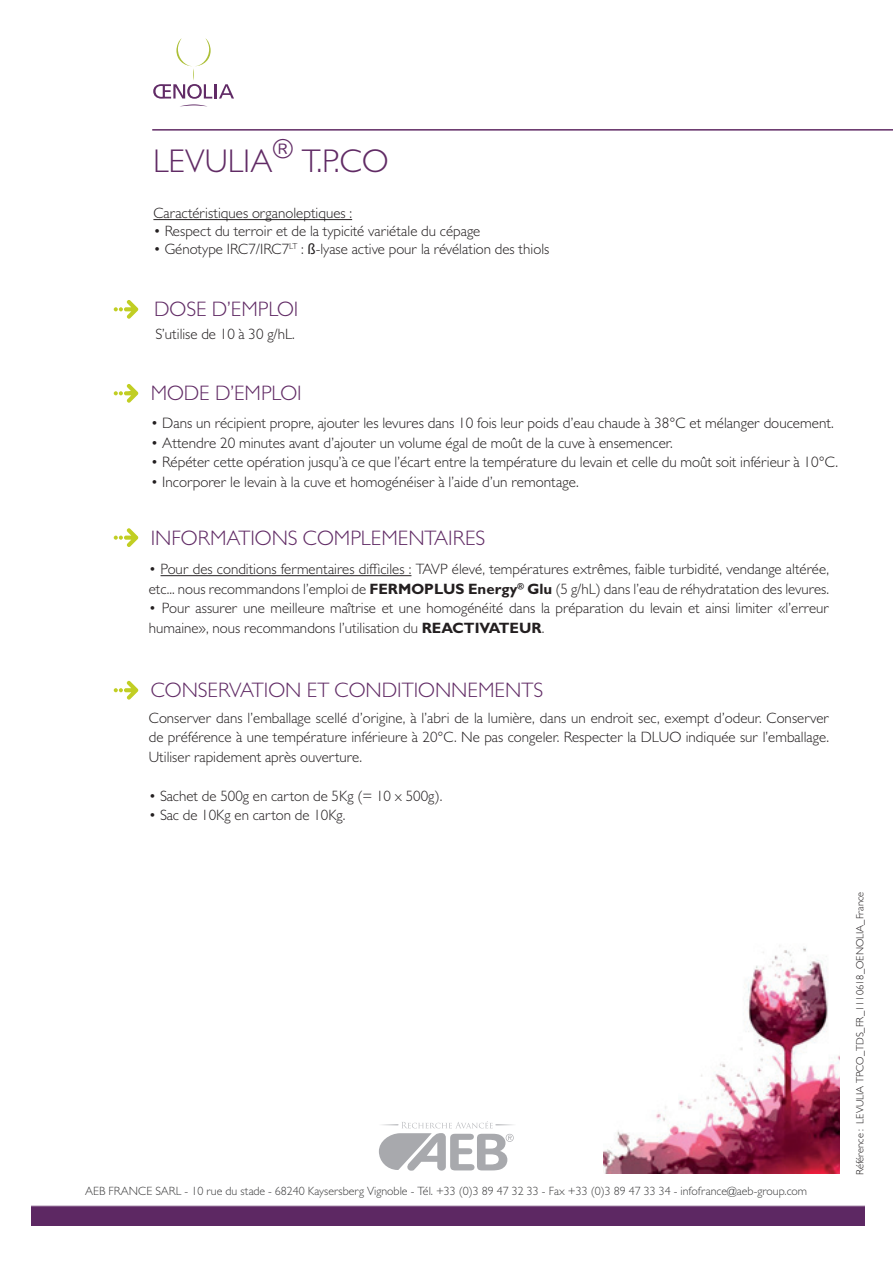
<style>
.page{position:relative;width:893px;height:1263px;background:#fff}
.page>*{position:absolute;margin:0;border:0;box-sizing:border-box;transform-origin:0 0}
.t1{font:300 33px "Gill Sans MT Std";color:#612b65}
.t2{font:300 26.25px "Gill Sans MT Std";color:#612b65}
.t3{font:300 21px "Gill Sans MT Std";color:#612b65}
.t4{font:300 15.15px "Gill Sans MT Std";color:#231f20}
.t5{font:300 15px/19.5px "Gill Sans MT Std";color:#231f20}
.t6{font:300 12px "Gill Sans MT Std";color:#3e3e3f}
.t7{font:300 10.5px "Gill Sans MT Std";color:#231f20}
.s1{font-family:"Myriad Pro";font-weight:400}
.s2{font-size:15px}
.s3{font-weight:700}
</style>
<div class="page">
<hr style="left:152px;top:129px;width:741px;height:2px;background:#612b65">
<svg style="left:114px;top:528px;width:24px;height:19px"></svg>
<hr style="left:161px;top:575px;width:250px;height:1px;background:#231f20">
<svg style="left:114px;top:681px;width:24px;height:19px"></svg>
<svg style="left:153px;top:38px;width:81px;height:68px"></svg>
<svg style="left:114px;top:384px;width:24px;height:19px"></svg>
<hr style="left:153px;top:219px;width:199px;height:1px;background:#231f20">
<img style="left:604px;top:945px;width:235px;height:229px">
<img style="left:31px;top:1205px;width:834px;height:20px">
<svg style="left:114px;top:300px;width:24px;height:19px"></svg>
<svg style="left:379px;top:1121px;width:135px;height:50px"></svg>
<h2 class="t2" style="left:272px;top:132px;width:23px">®</h2>
<h1 class="t1" style="left:153px;top:141px;width:121px">LEVULIA</h1>
<h1 class="t1" style="left:302px;top:141px;width:88px">T.P.CO</h1>
<p class="t5" style="left:153px;top:203px;width:200px">Caractéristiques organoleptiques :</p>
<p class="t5" style="left:153px;top:221px;width:328px">• Respect du terroir et de la typicité variétale du cépage</p>
<p class="t5" style="left:153px;top:239px;width:397px">• Génotype IRC7/IRC7<sup>LT</sup> : <span class="s1">ß</span>-lyase active pour la révélation des thiols</p>
<h3 class="t3" style="left:154px;top:296px;width:146px">DOSE D’EMPLOI</h3>
<p class="t5" style="left:155px;top:324px;width:141px">S’utilise de 10 à 30 g/hL.</p>
<h3 class="t3" style="left:151px;top:380px;width:152px">MODE D’EMPLOI</h3>
<p class="t4" style="left:151px;top:414px;width:684px">• Dans un récipient propre, ajouter les levures dans 10 fois leur poids d’eau chaude à 38°C et mélanger doucement.</p>
<p class="t4" style="left:151px;top:433px;width:523px">• Attendre 20 minutes avant d’ajouter un volume égal de moût de la cuve à ensemencer.</p>
<p class="t4" style="left:151px;top:453px;width:689px">• Répéter cette opération jusqu’à ce que l’écart entre la température du levain et celle du moût soit inférieur à 10°C.</p>
<p class="t4" style="left:151px;top:473px;width:429px"><span class="s2">•</span> Incorporer le levain à la cuve et homogénéiser à l’aide d’un remontage.</p>
<h3 class="t3" style="left:151px;top:525px;width:336px">INFORMATIONS COMPLEMENTAIRES</h3>
<p class="t5" style="left:149px;top:559px;width:682px">• Pour des conditions fermentaires difficiles : TAVP élevé, températures extrêmes, faible turbidité, vendange altérée, etc... nous recommandons l’emploi de <span class="s3">FERMOPLUS Energy</span><sup>®</sup> <span class="s3">Glu</span> (5 g/hL) dans l’eau de réhydratation des levures.</p>
<p class="t5" style="left:149px;top:598px;width:682px">• Pour assurer une meilleure maîtrise et une homogénéité dans la préparation du levain et ainsi limiter «l’erreur humaine», nous recommandons l’utilisation du <span class="s3">REACTIVATEUR</span>.</p>
<h3 class="t3" style="left:151px;top:677px;width:394px">CONSERVATION ET CONDITIONNEMENTS</h3>
<p class="t5" style="left:149px;top:707px;width:682px;text-align:justify">Conserver dans l’emballage scellé d’origine, à l’abri de la lumière, dans un endroit sec, exempt d’odeur. Conserver de préférence à une température inférieure à 20°C. Ne pas congeler. Respecter la DLUO indiquée sur l’emballage.<br>Utiliser rapidement après ouverture.</p>
<p class="t5" style="left:149px;top:785px;width:295px">• Sachet de 500g en carton de 5Kg (= 10 x 500g).</p>
<p class="t5" style="left:149px;top:805px;width:198px">• Sac de 10Kg en carton de 10Kg.</p>
<p class="t6" style="left:85px;top:1184px;width:724px">AEB FRANCE SARL - 10 rue du stade - 68240 Kaysersberg Vignoble - Tél. +33 (0)3 89 47 32 33 - Fax +33 (0)3 89 47 33 34 - infofrance@aeb-group.com</p>
<p class="t7" style="left:854px;top:1175px;width:284px;rotate:-90deg">Référence : LEVULIA TPCO_TDS_FR_1110618_OENOLIA_France</p>
</div>
